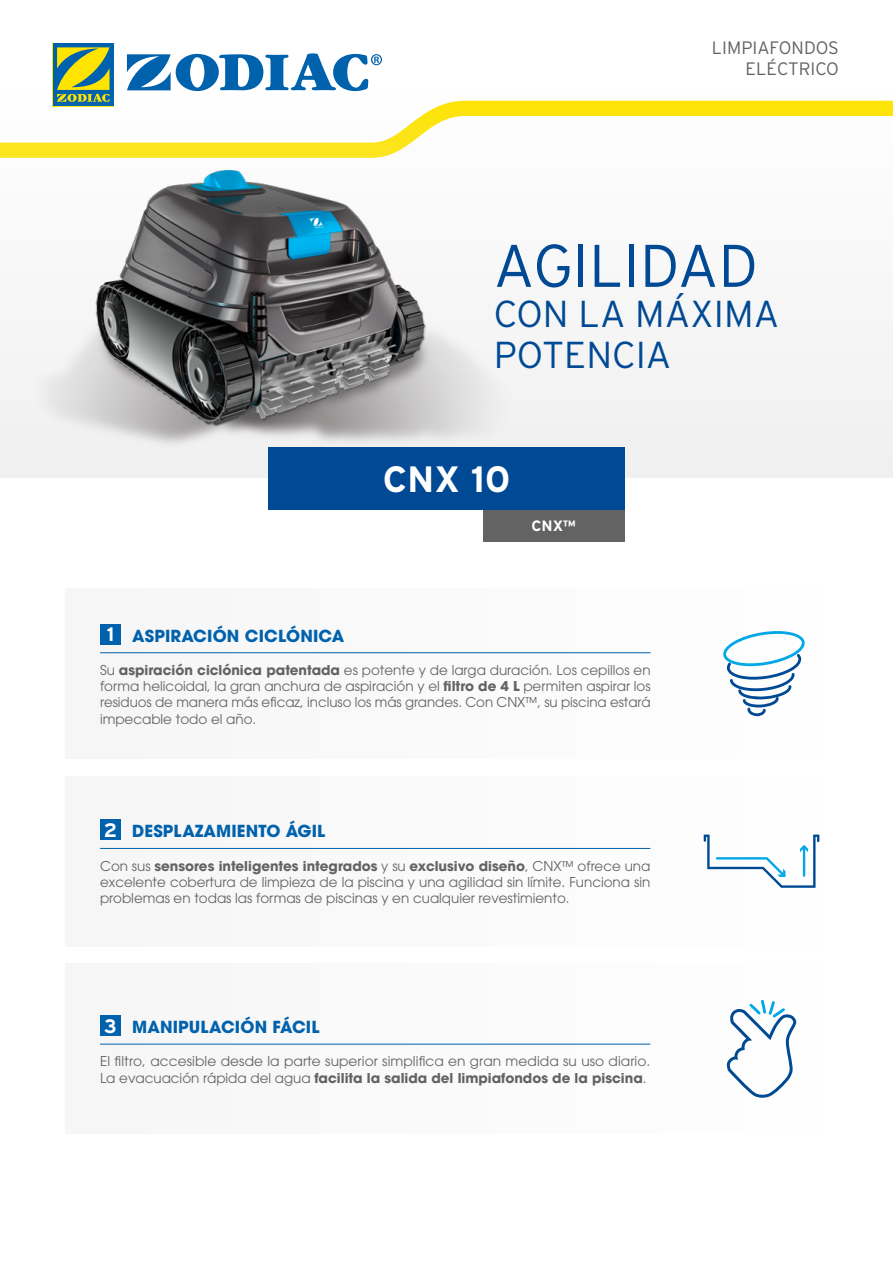
<style>
.page{position:relative;width:893px;height:1263px;background:#fff}
.page>*{position:absolute;margin:0;border:0;box-sizing:border-box;transform-origin:0 0}
.t1{font:300 60px "Interstate";color:#004994}
.t2{font:300 37.5px/40.5px "Interstate";color:#004994}
.t3{font:700 36.6px "Interstate";color:#fff}
.t4{font:300 18px/21px "Interstate";color:#646363;text-align:right}
.t5{font:700 16.5px "ITC Avant Garde Pro";letter-spacing:.01em;color:#0061ad}
.t6{font:700 15px "Interstate";color:#fff}
.t7{font:13.5px/16.2px "ITC Avant Garde Pro";color:#646363;text-align:justify}
.s1{font-family:"Interstate";font-size:19.5px;color:#fff}
.s2{font-weight:700}
</style>
<div class="page">
<svg style="left:127px;top:53px;width:255px;height:38px"></svg>
<svg style="left:52px;top:43px;width:62px;height:50px"></svg>
<div style="left:53px;top:43px;width:60px;height:63px;background:#0061ad"></div>
<svg style="left:57px;top:47px;width:53px;height:43px"></svg>
<svg style="left:0;top:93px;width:893px;height:385px"></svg>
<div style="left:65px;top:588px;width:763px;height:171px;background:#fafafa"></div>
<div style="left:65px;top:776px;width:763px;height:170px;background:#fafafa"></div>
<div style="left:65px;top:964px;width:763px;height:170px;background:#fafafa"></div>
<svg style="left:723px;top:631px;width:82px;height:85px"></svg>
<svg style="left:704px;top:834px;width:115px;height:54px"></svg>
<svg style="left:726px;top:1000px;width:71px;height:98px"></svg>
<div style="left:483px;top:509px;width:142px;height:33px;background:#646363"></div>
<div style="left:268px;top:447px;width:357px;height:62px;background:#004994"></div>
<img style="left:32px;top:270px;width:485px;height:179px">
<img style="left:83px;top:164px;width:358px;height:268px">
<hr style="left:100px;top:848px;width:550px;height:1px;background:#0061ad">
<div style="left:100px;top:819px;width:21px;height:21px;background:#0061ad"></div>
<hr style="left:100px;top:652px;width:551px;height:1px;background:#0061ad">
<div style="left:100px;top:624px;width:21px;height:20px;background:#0061ad"></div>
<hr style="left:100px;top:1044px;width:550px;height:1px;background:#0061ad">
<div style="left:100px;top:1015px;width:21px;height:21px;background:#0061ad"></div>
<h3 class="t4" style="left:712px;top:37px;width:129px">LIMPIAFONDOS<br>ELÉCTRICO</h3>
<h1 class="t1" style="left:494px;top:232px;width:266px">AGILIDAD</h1>
<h2 class="t2" style="left:494px;top:294px;width:287px">CON LA MÁXIMA<br>POTENCIA</h2>
<h3 class="t3" style="left:383px;top:458px;width:129px">CNX 10</h3>
<p class="t6" style="left:531px;top:518px;width:46px">CNX™</p>
<p class="t5" style="left:107px;top:625px;width:239px"><span class="s1">1</span> ASPIRACIÓN CICLÓNICA</p>
<p class="t7" style="left:100px;top:662px;width:552px">Su <span class="s2">aspiración ciclónica patentada</span> es potente y de larga duración. Los cepillos en forma helicoidal, la gran anchura de aspiración y el <span class="s2">filtro de 4 L</span> permiten aspirar los residuos de manera más eficaz, incluso los más grandes. Con CNX™, su piscina estará impecable todo el año.</p>
<p class="t5" style="left:104px;top:820px;width:223px"><span class="s1">2</span> DESPLAZAMIENTO ÁGIL</p>
<p class="t7" style="left:100px;top:857px;width:552px">Con sus <span class="s2">sensores inteligentes integrados</span> y su <span class="s2">exclusivo diseño</span>, CNX™ ofrece una excelente cobertura de limpieza de la piscina y una agilidad sin límite. Funciona sin problemas en todas las formas de piscinas y en cualquier revestimiento.</p>
<p class="t5" style="left:104px;top:1016px;width:217px"><span class="s1">3</span> MANIPULACIÓN FÁCIL</p>
<p class="t7" style="left:100px;top:1053px;width:552px">El filtro, accesible desde la parte superior simplifica en gran medida su uso diario.<br>La evacuación rápida del agua <span class="s2">facilita la salida del limpiafondos de la piscina</span>.</p>
</div>
